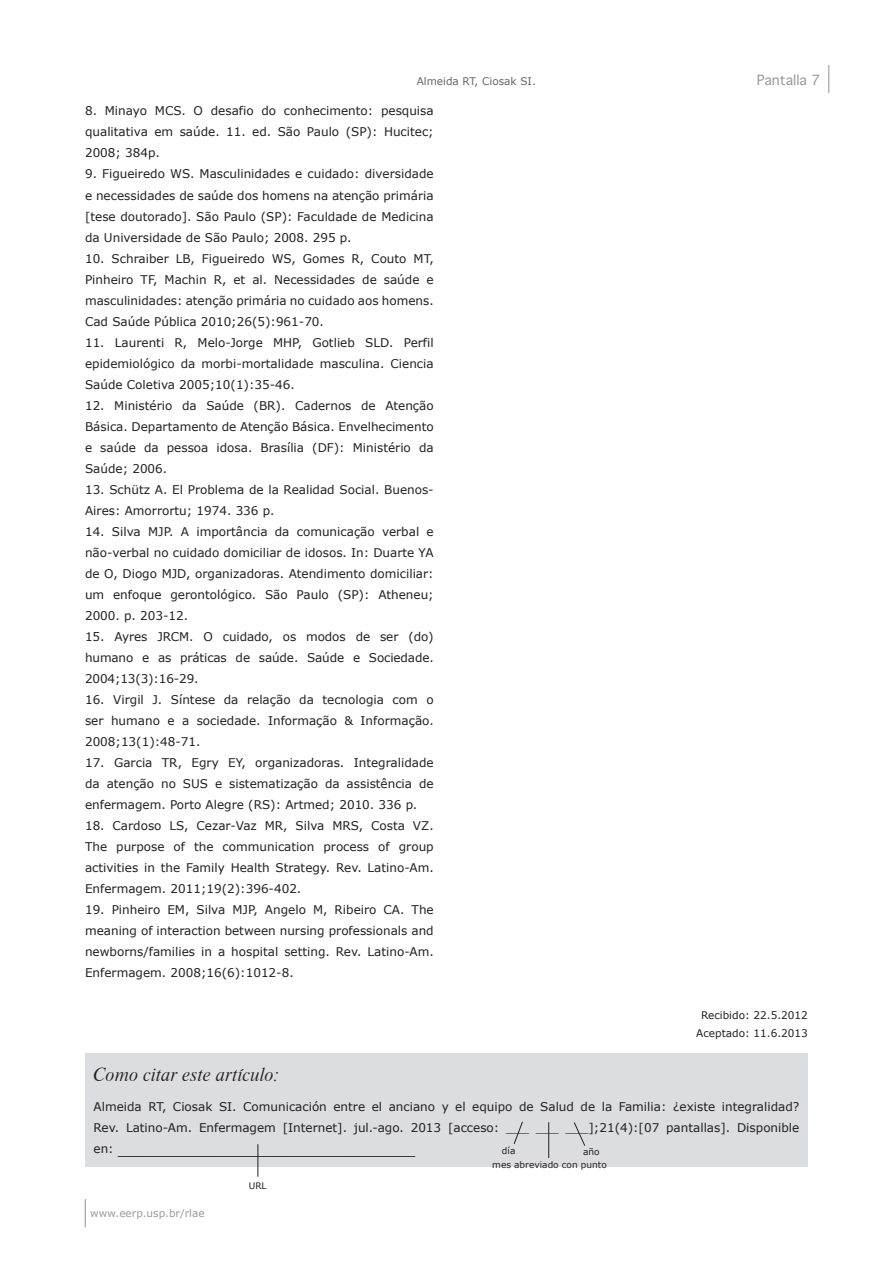
<style>
.page{position:relative;width:893px;height:1263px;background:#fff}
.page>*{position:absolute;margin:0;border:0;box-sizing:border-box;transform-origin:0 0}
.t1{font:18px "Times New Roman";color:#231f20}
.t2{font:18px "Dutch 801 BT Italic Headline";letter-spacing:.02em;color:#231f20}
.t3{font:13.5px "Geneva";color:#6c6d70}
._18__Referências{font:12px/21px "Verdana";color:#231f20;text-align:justify}
.t4{font:10.5px/18px "Verdana";color:#231f20;text-align:center}
.t5{font:10.5px "Verdana";color:#6c6d70}
._18__Referências-2{font:9px "Verdana";color:#231f20}
.s1{font-family:"Verdana";font-size:12px}
</style>
<div class="page">
<svg style="left:85px;top:1199px;width:1px;height:28px"></svg>
<svg style="left:828px;top:65px;width:1px;height:28px"></svg>
<div style="left:85px;top:1053px;width:723px;height:114px;background:#dcdddf"></div>
<svg style="left:514px;top:1121px;width:9px;height:23px"></svg>
<hr style="left:548px;top:1122px;width:1px;height:36px;background:#231f20">
<svg style="left:574px;top:1122px;width:11px;height:24px"></svg>
<hr style="left:258px;top:1144px;width:1px;height:33px;background:#231f20">
<p class="t4" style="left:417px;top:72px;width:121px">Almeida RT, Ciosak SI.</p>
<p class="t3" style="left:756px;top:72px;width:65px">Pantalla 7</p>
<p class="_18__Referências" style="left:85px;top:100px;width:350px">8. Minayo MCS. O desafio do conhecimento: pesquisa qualitativa em saúde. 11. ed. São Paulo (SP): Hucitec; 2008; 384p.</p>
<p class="_18__Referências" style="left:85px;top:163px;width:350px">9. Figueiredo WS. Masculinidades e cuidado: diversidade e necessidades de saúde dos homens na atenção primária [tese doutorado]. São Paulo (SP): Faculdade de Medicina da Universidade de São Paulo; 2008. 295 p.</p>
<p class="_18__Referências" style="left:85px;top:247px;width:350px">10. Schraiber LB, Figueiredo WS, Gomes R, Couto MT, Pinheiro TF, Machin R, et al. Necessidades de saúde e masculinidades: atenção primária no cuidado aos homens.<br>Cad Saúde Pública 2010;26(5):961-70.</p>
<p class="_18__Referências" style="left:85px;top:331px;width:350px">11. Laurenti R, Melo-Jorge MHP, Gotlieb SLD. Perfil epidemiológico da morbi-mortalidade masculina. Ciencia Saúde Coletiva 2005;10(1):35-46.</p>
<p class="_18__Referências" style="left:85px;top:394px;width:350px">12. Ministério da Saúde (BR). Cadernos de Atenção Básica. Departamento de Atenção Básica. Envelhecimento e saúde da pessoa idosa. Brasília (DF): Ministério da Saúde; 2006.</p>
<p class="_18__Referências" style="left:85px;top:478px;width:350px">13. Schütz A. El Problema de la Realidad Social. Buenos-<br>Aires: Amorrortu; 1974. 336 p.</p>
<p class="_18__Referências" style="left:85px;top:520px;width:350px">14. Silva MJP. A importância da comunicação verbal e não-verbal no cuidado domiciliar de idosos. In: Duarte YA de O, Diogo MJD, organizadoras. Atendimento domiciliar: um enfoque gerontológico. São Paulo (SP): Atheneu; 2000. p. 203-12.</p>
<p class="_18__Referências" style="left:85px;top:625px;width:350px">15. Ayres JRCM. O cuidado, os modos de ser (do) humano e as práticas de saúde. Saúde e Sociedade.<br>2004;13(3):16-29.</p>
<p class="_18__Referências" style="left:85px;top:688px;width:350px">16. Virgil J. Síntese da relação da tecnologia com o ser humano e a sociedade. Informação &amp; Informação.<br>2008;13(1):48-71.</p>
<p class="_18__Referências" style="left:85px;top:751px;width:350px">17. Garcia TR, Egry EY, organizadoras. Integralidade da atenção no SUS e sistematização da assistência de enfermagem. Porto Alegre (RS): Artmed; 2010. 336 p.</p>
<p class="_18__Referências" style="left:85px;top:814px;width:350px">18. Cardoso LS, Cezar-Vaz MR, Silva MRS, Costa VZ.<br>The purpose of the communication process of group activities in the Family Health Strategy. Rev. Latino-Am.<br>Enfermagem. 2011;19(2):396-402.</p>
<p class="_18__Referências" style="left:85px;top:898px;width:350px">19. Pinheiro EM, Silva MJP, Angelo M, Ribeiro CA. The meaning of interaction between nursing professionals and newborns/families in a hospital setting. Rev. Latino-Am.<br>Enfermagem. 2008;16(6):1012-8.</p>
<p class="t4" style="left:696px;top:1006px;width:113px">Recibido: 22.5.2012<br>Aceptado: 11.6.2013</p>
<h1 class="t2" style="left:94px;top:1064px;width:187px">Como citar este artículo:</h1>
<p class="_18__Referências" style="left:94px;top:1096px;width:707px">Almeida RT, Ciosak SI. Comunicación entre el anciano y el equipo de Salud de la Familia: ¿existe integralidad?<br>Rev. Latino-Am. Enfermagem [Internet]. jul.-ago. 2013 [acceso: ___ ___ ___];21(4):[07 pantallas]. Disponible</p>
<h1 class="t1" style="left:94px;top:1135px;width:323px"><span class="s1">en:</span> _________________________________</h1>
<p class="_18__Referências-2" style="left:502px;top:1144px;width:15px">día</p>
<p class="_18__Referências-2" style="left:492px;top:1159px;width:116px">mes abreviado con punto</p>
<p class="_18__Referências-2" style="left:583px;top:1146px;width:18px">año</p>
<p class="t5" style="left:90px;top:1207px;width:116px">www.eerp.usp.br/rlae</p>
<p class="_18__Referências-2" style="left:249px;top:1180px;width:19px">URL</p>
</div>
